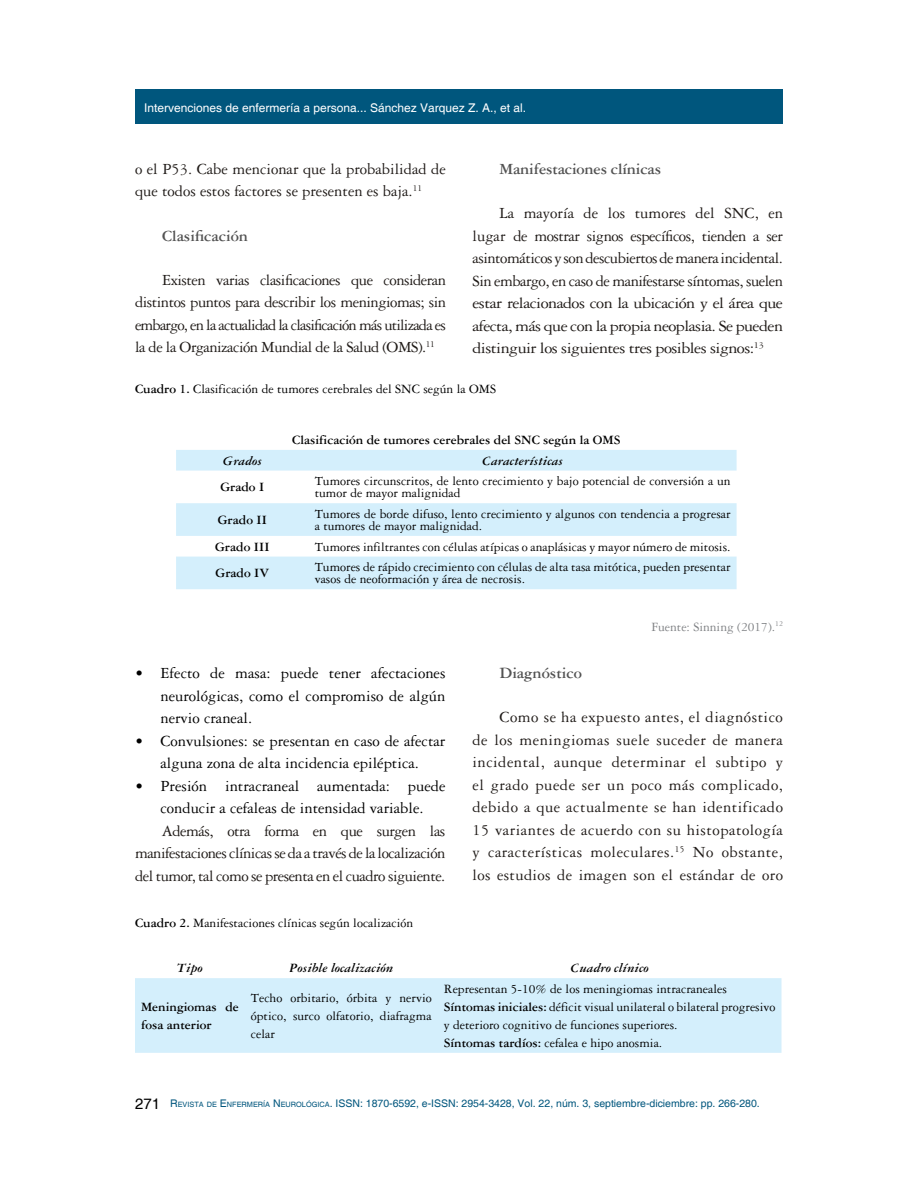
<style>
.page{position:relative;width:918px;height:1188px;background:#fff}
.page>*{position:absolute;margin:0;border:0;box-sizing:border-box;transform-origin:0 0}
.t1{font:16.5px/22.5px "Garamond 3 LT Std";letter-spacing:-.03em;color:#1f1a17;text-align:justify}
.t2{font:16.5px/22.5px "Garamond 3 LT Std";color:#000;text-align:center}
.t3{font:16.5px/22.5px "Garamond 3 LT Std";color:#1f1a17}
.t4{font:700 16.5px "Garamond 3 LT Std";letter-spacing:-.01em;color:#525252}
.t5{font:15px "Helvetica";color:#000}
.t6{font:13.5px/18px "Garamond 3 LT Std";color:#000}
.t7{font:700 13.5px/18px "Garamond 3 LT Std";color:#000}
.t8{font:italic 700 13.5px "Garamond 3 LT Std";color:#000}
.t9{font:13.5px "Garamond 3 LT Std";color:#808285}
.t10{font:12px "Helvetica";color:#fff}
.t11{font:10.5px "Helvetica";color:#00567d}
.s1{font-weight:700}
.s2{font-style:inherit}
.s3{font-size:7.35px}
</style>
<div class="page">
<div style="left:135px;top:89px;width:648px;height:34px;background:#00567d"></div>
<svg style="left:176px;top:450px;width:561px;height:139px;fill:#d4effc"></svg>
<div style="left:135px;top:978px;width:647px;height:75px;background:#d4effc"></div>
<p class="t10" style="left:144px;top:101px;width:384px">Intervenciones de enfermería a persona... Sánchez Varquez Z. A., et al.</p>
<p class="t4" style="left:500px;top:160px;width:163px">Manifestaciones clínicas</p>
<p class="t1" style="left:472px;top:202px;width:312px;text-indent:27px">La mayoría de los tumores del SNC, en lugar de mostrar signos específicos, tienden a ser asintomáticos y son descubiertos de manera incidental.<br>Sin embargo, en caso de manifestarse síntomas, suelen estar relacionados con la ubicación y el área que afecta, más que con la propia neoplasia. Se pueden distinguir los siguientes tres posibles signos:<sup>13</sup></p>
<p class="t6" style="left:135px;top:380px;width:363px"><span class="s1">Cuadro 1.</span> Clasificación de tumores cerebrales del SNC según la OMS</p>
<p class="t7" style="left:292px;top:431px;width:330px">Clasificación de tumores cerebrales del SNC según la OMS</p>
<p class="t8" style="left:223px;top:453px;width:41px">Grados</p>
<p class="t8" style="left:482px;top:453px;width:82px">Características</p>
<p class="t7" style="left:220px;top:478px;width:45px">Grado I</p>
<p class="t6" style="left:315px;top:475px;width:417px;line-height:12px">Tumores circunscritos, de lento crecimiento y bajo potencial de conversión a un tumor de mayor malignidad</p>
<p class="t7" style="left:218px;top:511px;width:51px">Grado II</p>
<p class="t6" style="left:315px;top:508px;width:417px;line-height:12px">Tumores de borde difuso, lento crecimiento y algunos con tendencia a progresar a tumores de mayor malignidad.</p>
<p class="t7" style="left:215px;top:537px;width:56px">Grado III</p>
<p class="t6" style="left:315px;top:538px;width:417px">Tumores infiltrantes con células atípicas o anaplásicas y mayor número de mitosis.</p>
<p class="t7" style="left:216px;top:564px;width:55px">Grado IV</p>
<p class="t6" style="left:315px;top:561px;width:417px;line-height:12px">Tumores de rápido crecimiento con células de alta tasa mitótica, pueden presentar vasos de neoformación y área de necrosis.</p>
<p class="t9" style="left:651px;top:619px;width:133px">Fuente: Sinning (2017).<sup>12</sup></p>
<p class="t2" style="left:160px;top:662px;width:287px;text-align:justify;text-indent:-25px">• Efecto de masa: puede tener afectaciones neurológicas, como el compromiso de algún nervio craneal.</p>
<p class="t2" style="left:135px;top:730px;width:312px">• Convulsiones: se presentan en caso de afectar alguna zona de alta incidencia epiléptica.</p>
<p class="t2" style="left:135px;top:775px;width:312px">• Presión intracraneal aumentada: puede conducir a cefaleas de intensidad variable.</p>
<p class="t1" style="left:135px;top:820px;width:312px;text-indent:27px">Además, otra forma en que surgen las manifestaciones clínicas se da a través de la localización del tumor, tal como se presenta en el cuadro siguiente.</p>
<p class="t3" style="left:135px;top:158px;width:312px">o el P53. Cabe mencionar que la probabilidad de que todos estos factores se presenten es baja.<sup>11</sup></p>
<p class="t4" style="left:162px;top:226px;width:88px">Clasificación</p>
<p class="t1" style="left:135px;top:269px;width:313px;text-indent:27px">Existen varias clasificaciones que consideran distintos puntos para describir los meningiomas; sin embargo, en la actualidad la clasificación más utilizada es la de la Organización Mundial de la Salud (OMS).<sup>11</sup></p>
<p class="t4" style="left:500px;top:664px;width:84px">Diagnóstico</p>
<p class="t1" style="left:473px;top:706px;width:312px;text-indent:27px">Como se ha expuesto antes, el diagnóstico de los meningiomas suele suceder de manera incidental, aunque determinar el subtipo y el grado puede ser un poco más complicado, debido a que actualmente se han identificado 15 variantes de acuerdo con su histopatología y características moleculares.<sup>15</sup> No obstante, los estudios de imagen son el estándar de oro</p>
<p class="t6" style="left:135px;top:914px;width:280px"><span class="s1">Cuadro 2.</span> Manifestaciones clínicas según localización</p>
<p class="t8" style="left:177px;top:961px;width:27px">Tipo</p>
<p class="t8" style="left:289px;top:961px;width:105px">Posible localización</p>
<p class="t8" style="left:570px;top:961px;width:80px">Cuadro clínico</p>
<p class="t7" style="left:141px;top:998px;width:99px">Meningiomas de fosa anterior</p>
<p class="t6" style="left:251px;top:989px;width:182px;text-align:justify">Techo orbitario, órbita y nervio óptico, surco olfatorio, diafragma celar</p>
<p class="t6" style="left:444px;top:980px;width:333px">Representan 5-10% de los meningiomas intracraneales <span class="s1">Síntomas iniciales:</span> déficit visual unilateral o bilateral progresivo y deterioro cognitivo de funciones superiores.<br><span class="s1">Síntomas tardíos:</span> cefalea e hipo anosmia.</p>
<p class="t5" style="left:135px;top:1095px;width:27px">271</p>
<p class="t11" style="left:170px;top:1098px;width:591px"><span class="s2">R</span><span class="s3">EVISTA DE</span> <span class="s2">E</span> <span class="s3">NFERMERÍA</span> <span class="s2">N</span> <span class="s3">EUROLÓGICA</span>. ISSN: 1870-6592, e-ISSN: 2954-3428, Vol. 22, núm. 3, septiembre-diciembre: pp. 266-280.</p>
</div>
